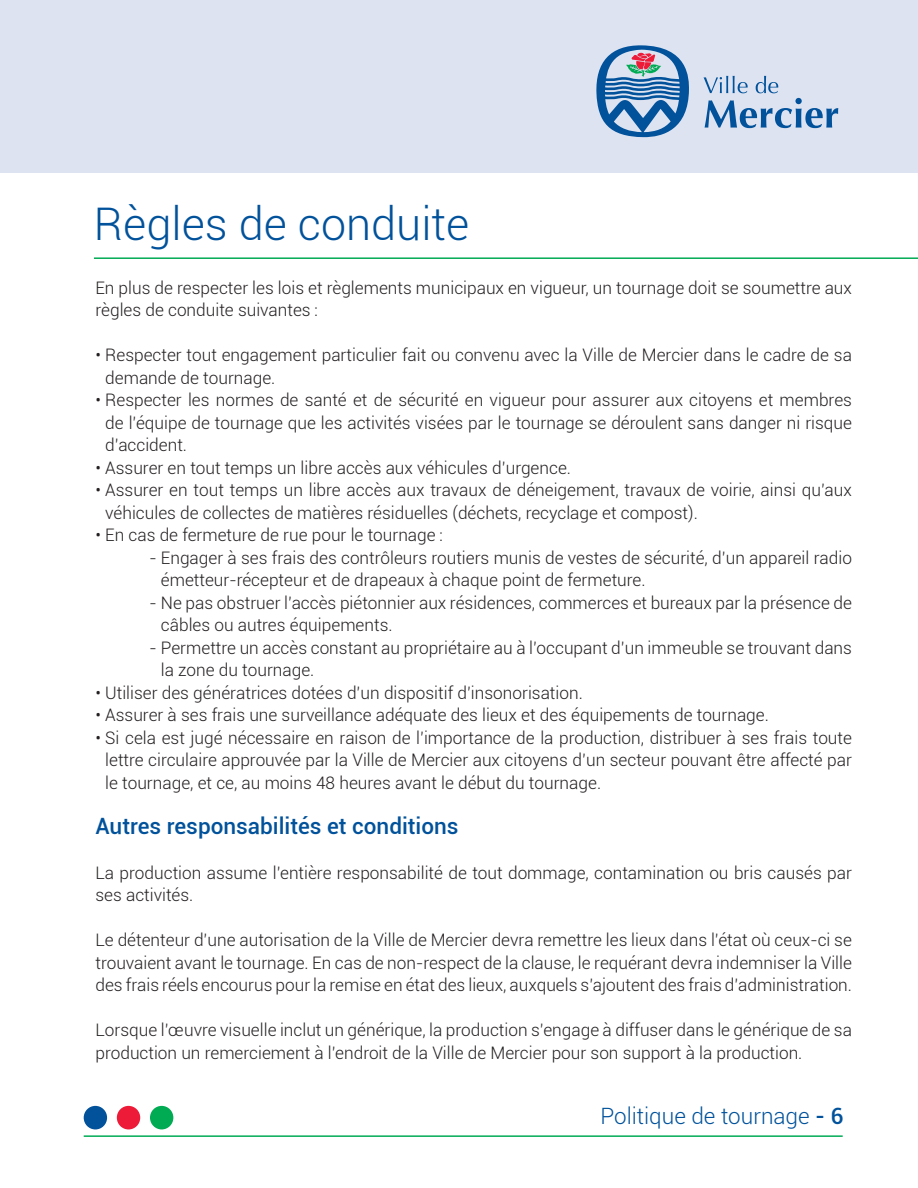
<style>
.page{position:relative;width:918px;height:1188px;background:#fff}
.page>*{position:absolute;margin:0;border:0;box-sizing:border-box;transform-origin:0 0}
.t1{font:300 45px "Roboto";color:#01529b}
.t2{font:500 22.5px "Roboto";color:#01529b}
.t3{font:300 22.5px "Roboto";color:#01529b}
.t4{font:300 17.25px/22.5px "Roboto";color:#231f20}
.s1{font-weight:500}
</style>
<div class="page">
<hr style="left:94px;top:257px;width:824px;height:2px;background:#00ab54">
<hr style="left:84px;top:1135px;width:759px;height:2px;background:#00ab54">
<div style="left:84px;top:1106px;width:23px;height:23px;background:#01529b;border-radius:50%"></div>
<div style="left:117px;top:1106px;width:23px;height:23px;background:#ed1a38;border-radius:50%"></div>
<div style="left:150px;top:1106px;width:23px;height:23px;background:#00ab54;border-radius:50%"></div>
<div style="left:0;top:0;width:918px;height:173px;background:#dee3f1"></div>
<svg style="left:596px;top:45px;width:93px;height:92px"></svg>
<svg style="left:704px;top:76px;width:134px;height:52px"></svg>
<h1 class="t1" style="left:94px;top:205px;width:377px">Règles de conduite</h1>
<p class="t4" style="left:95px;top:276px;width:758px">En plus de respecter les lois et règlements municipaux en vigueur, un tournage doit se soumettre aux règles de conduite suivantes :</p>
<p class="t4" style="left:105px;top:345px;width:748px;text-indent:-10px">• Respecter tout engagement particulier fait ou convenu avec la Ville de Mercier dans le cadre de sa demande de tournage.</p>
<p class="t4" style="left:105px;top:388px;width:748px;text-align:justify;text-indent:-10px">• Respecter les normes de santé et de sécurité en vigueur pour assurer aux citoyens et membres de l’équipe de tournage que les activités visées par le tournage se déroulent sans danger ni risque d’accident.</p>
<p class="t4" style="left:95px;top:456px;width:477px">• Assurer en tout temps un libre accès aux véhicules d’urgence.</p>
<p class="t4" style="left:105px;top:478px;width:748px;text-indent:-10px">• Assurer en tout temps un libre accès aux travaux de déneigement, travaux de voirie, ainsi qu’aux véhicules de collectes de matières résiduelles (déchets, recyclage et compost).</p>
<p class="t4" style="left:95px;top:523px;width:349px">• En cas de fermeture de rue pour le tournage :</p>
<p class="t4" style="left:161px;top:546px;width:693px;text-indent:-11px">- Engager à ses frais des contrôleurs routiers munis de vestes de sécurité, d’un appareil radio émetteur-récepteur et de drapeaux à chaque point de fermeture.</p>
<p class="t4" style="left:161px;top:591px;width:693px;text-indent:-11px">- Ne pas obstruer l’accès piétonnier aux résidences, commerces et bureaux par la présence de câbles ou autres équipements.</p>
<p class="t4" style="left:161px;top:638px;width:693px;text-indent:-11px">- Permettre un accès constant au propriétaire au à l’occupant d’un immeuble se trouvant dans la zone du tournage.</p>
<p class="t4" style="left:95px;top:683px;width:489px">• Utiliser des génératrices dotées d’un dispositif d’insonorisation.</p>
<p class="t4" style="left:95px;top:703px;width:675px">• Assurer à ses frais une surveillance adéquate des lieux et des équipements de tournage.</p>
<p class="t4" style="left:105px;top:726px;width:748px;text-align:justify;text-indent:-10px">• Si cela est jugé nécessaire en raison de l’importance de la production, distribuer à ses frais toute lettre circulaire approuvée par la Ville de Mercier aux citoyens d’un secteur pouvant être affecté par le tournage, et ce, au moins 48 heures avant le début du tournage.</p>
<h2 class="t2" style="left:95px;top:810px;width:365px">Autres responsabilités et conditions</h2>
<p class="t4" style="left:95px;top:861px;width:758px">La production assume l’entière responsabilité de tout dommage, contamination ou bris causés par ses activités.</p>
<p class="t4" style="left:95px;top:928px;width:758px;text-align:justify">Le détenteur d’une autorisation de la Ville de Mercier devra remettre les lieux dans l’état où ceux-ci se trouvaient avant le tournage. En cas de non-respect de la clause, le requérant devra indemniser la Ville des frais réels encourus pour la remise en état des lieux, auxquels s’ajoutent des frais d’administration.</p>
<p class="t4" style="left:95px;top:1018px;width:758px">Lorsque l’œuvre visuelle inclut un générique, la production s’engage à diffuser dans le générique de sa production un remerciement à l’endroit de la Ville de Mercier pour son support à la production.</p>
<h2 class="t3" style="left:600px;top:1106px;width:245px">Politique de tournage <span class="s1">- 6</span></h2>
</div>
